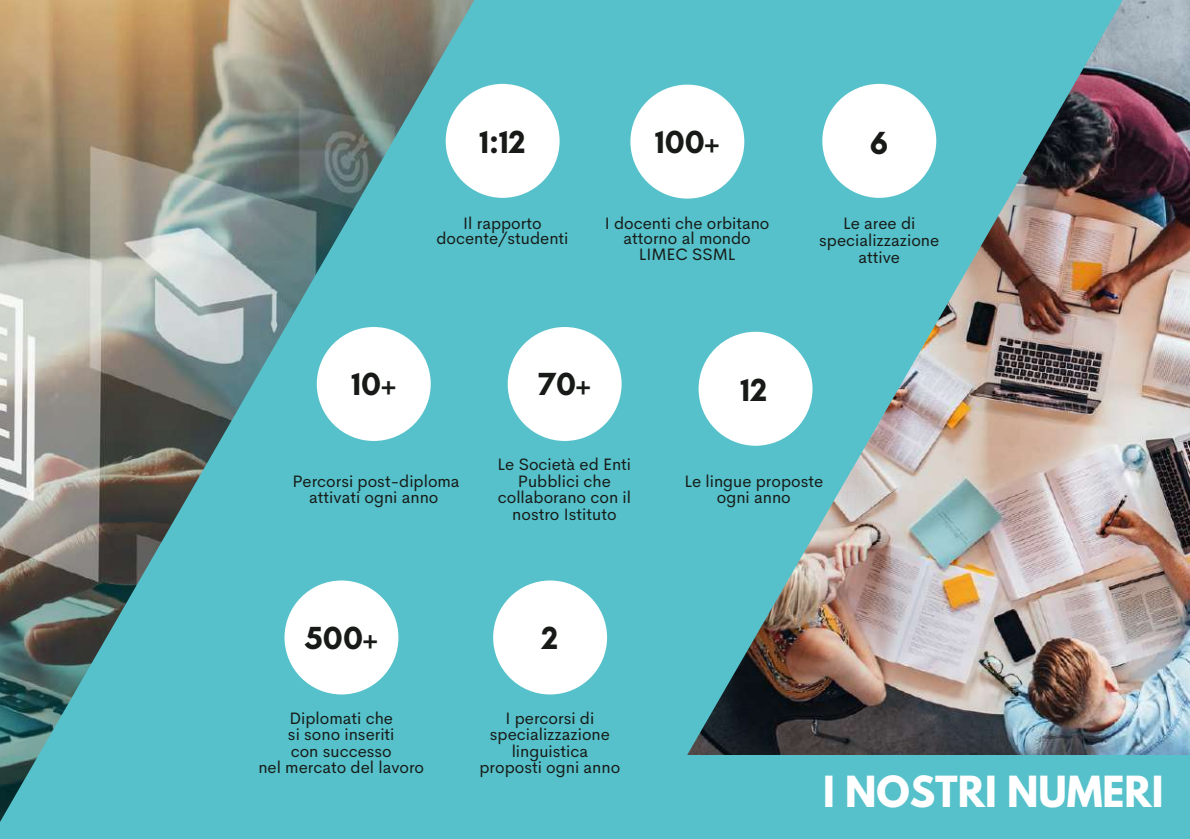
<style>
.page{position:relative;width:1190px;height:839px;background:#fff}
.page>*{position:absolute;margin:0;border:0;box-sizing:border-box;transform-origin:0 0}
.t1{font:700 38px "League Spartan";color:#fff}
.t2{font:700 32.6px "Glacial Indifference";color:#171a17}
.t3{font:16.6px/16.6px "Cerebri Sans";color:#171a17;text-align:center}
</style>
<div class="page">
<div style="left:0;top:0;width:1190px;height:838px;background:#56c1ca"></div>
<div style="left:493px;top:580px;width:114px;height:114px;background:#fff;border-radius:50%"></div>
<img style="left:630px;top:0;width:560px;height:755px">
<img style="left:0;top:0;width:481px;height:822px">
<div style="left:446px;top:84px;width:114px;height:114px;background:#fff;border-radius:50%"></div>
<div style="left:508px;top:327px;width:114px;height:114px;background:#fff;border-radius:50%"></div>
<h2 class="t2" style="left:479px;top:122px;width:48px">1:12</h2>
<p class="t3" style="left:436px;top:215px;width:134px;line-height:15.2px">Il rapporto docente/studenti</p>
<h2 class="t2" style="left:655px;top:122px;width:66px">100+</h2>
<h2 class="t2" style="left:870px;top:123px;width:20px">6</h2>
<p class="t3" style="left:605px;top:216px;width:166px;line-height:15.2px">I docenti che orbitano attorno al mondo<br>LIMEC SSML</p>
<p class="t3" style="left:819px;top:215px;width:122px">Le aree di specializzazione attive</p>
<h2 class="t2" style="left:352px;top:364px;width:46px">10+</h2>
<h2 class="t2" style="left:538px;top:364px;width:54px">70+</h2>
<h2 class="t2" style="left:741px;top:370px;width:28px">12</h2>
<p class="t3" style="left:292px;top:472px;width:169px">Percorsi post-diploma attivati ogni anno</p>
<p class="t3" style="left:498px;top:456px;width:135px">Le Società ed Enti<br>Pubblici che collaborano con il nostro Istituto</p>
<h2 class="t2" style="left:305px;top:618px;width:74px">500+</h2>
<h2 class="t2" style="left:542px;top:618px;width:18px">2</h2>
<p class="t3" style="left:258px;top:709px;width:167px">Diplomati che<br>si sono inseriti<br>con successo<br>nel mercato del lavoro</p>
<p class="t3" style="left:480px;top:709px;width:142px">I percorsi di specializzazione linguistica proposti ogni anno</p>
<p class="t3" style="left:684px;top:472px;width:140px">Le lingue proposte ogni anno</p>
<h1 class="t1" style="left:823px;top:772px;width:342px">I NOSTRI NUMERI</h1>
</div>
